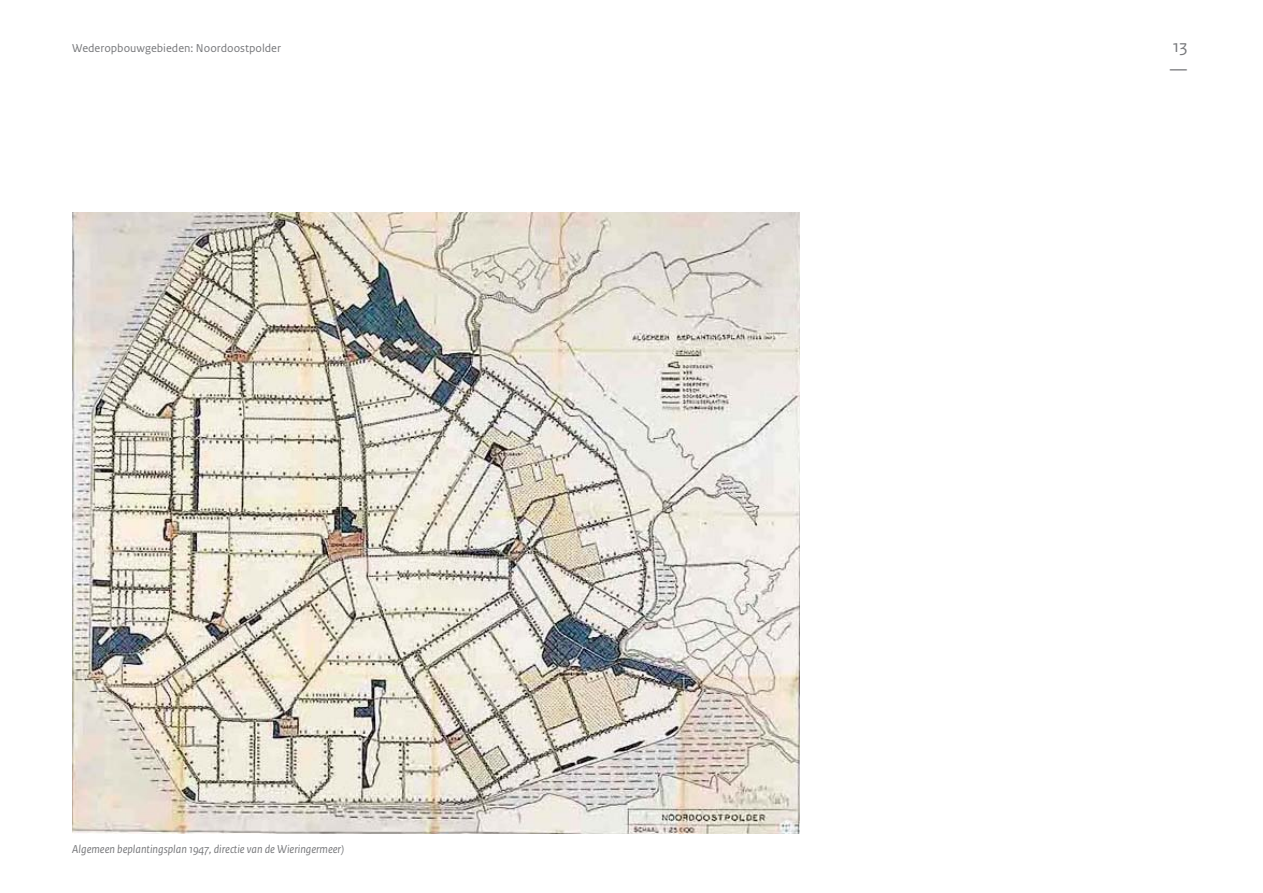
<style>
.page{position:relative;width:1263px;height:893px;background:#fff}
.page>*{position:absolute;margin:0;border:0;box-sizing:border-box;transform-origin:0 0}
.t1{font:18px/22.5px "Rijksoverheid Sans Text";color:#77787b}
.t2{font:italic 12px "Rijksoverheid Sans Text";color:#77787b}
.t3{font:12px "Rijksoverheid Sans Text";color:#77787b}
</style>
<div class="page">
<img style="left:72px;top:213px;width:727px;height:620px">
<p class="t3" style="left:72px;top:44px;width:210px">Wederopbouwgebieden: Noordoostpolder</p>
<p class="t2" style="left:72px;top:844px;width:273px">Algemeen beplantingsplan 1947, directie van de Wieringermeer)</p>
<h1 class="t1" style="left:1169px;top:37px;width:19px">13 —</h1>
</div>
